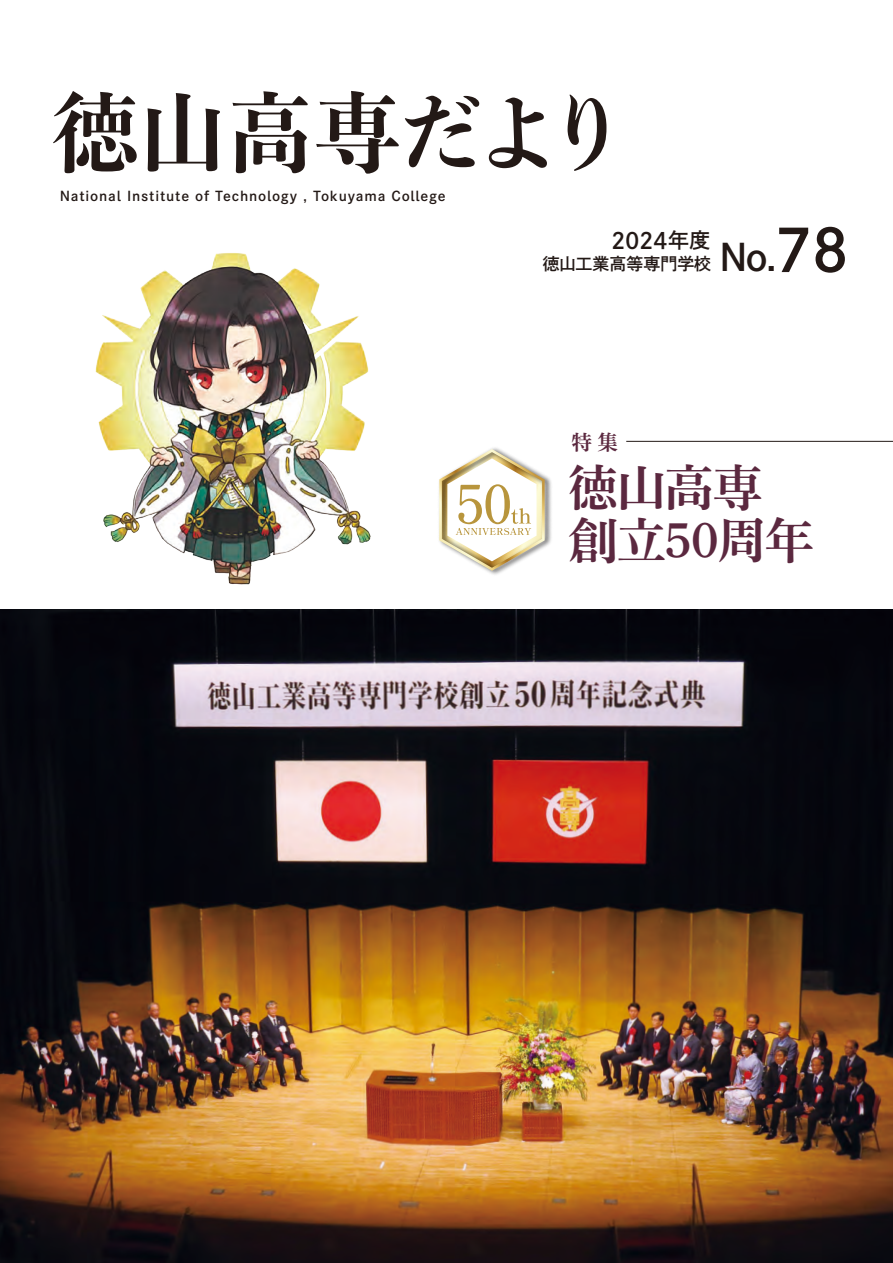
<style>
.page{position:relative;width:893px;height:1263px;background:#fff}
.page>*{position:absolute;margin:0;border:0;box-sizing:border-box;transform-origin:0 0}
.t1{font:700 87.3px "Yu Min Std N";letter-spacing:-.02em;color:#231916}
.t2{font:58.5px "P Shuei Go Gin Std N B";color:#231916}
.t3{font:49.2px/53.2px "P Shuei Min Pr 6 N B";letter-spacing:-.02em;color:#5b283f}
.t4{font:37.2px "P Shuei Go Gin Std N B";color:#231916}
.t5{font:22.35px "P Shuei Go Gin Std N B";color:#231916}
.t6{font:20.55px "P Shuei Min Pr 6 N B";color:#5b283f}
.t7{font:16.95px "P Shuei Go Gin Std N B";color:#231916}
.t8{font:13.5px "P Shuei Go Gin Std N B";letter-spacing:.06em;color:#231916}
.s1{font-size:21px}
.s2{font-size:37.2px}
</style>
<div class="page">
<img style="left:0;top:609px;width:893px;height:654px">
<img style="left:95px;top:253px;width:276px;height:332px">
<img style="left:487px;top:447px;width:65px;height:128px">
<svg style="left:439px;top:449px;width:106px;height:122px"></svg>
<hr style="left:626px;top:441px;width:267px;height:1px;background:#231916">
<h1 class="t1" style="left:52px;top:66px;width:580px">徳山高専だより</h1>
<p class="t8" style="left:60px;top:187px;width:387px">National Institute of Technology , Tokuyama College</p>
<h3 class="t5" style="left:611px;top:225px;width:101px">2024<span class="s1">年度</span></h3>
<p class="t7" style="left:543px;top:252px;width:170px">徳山工業高等専門学校</p>
<h2 class="t2" style="left:766px;top:209px;width:85px"><span class="s2">.</span>78</h2>
<h3 class="t4" style="left:719px;top:232px;width:50px">No</h3>
<h3 class="t6" style="left:571px;top:430px;width:48px">特集</h3>
<h3 class="t3" style="left:568px;top:462px;width:247px">徳山高専創立50周年</h3>
</div>
